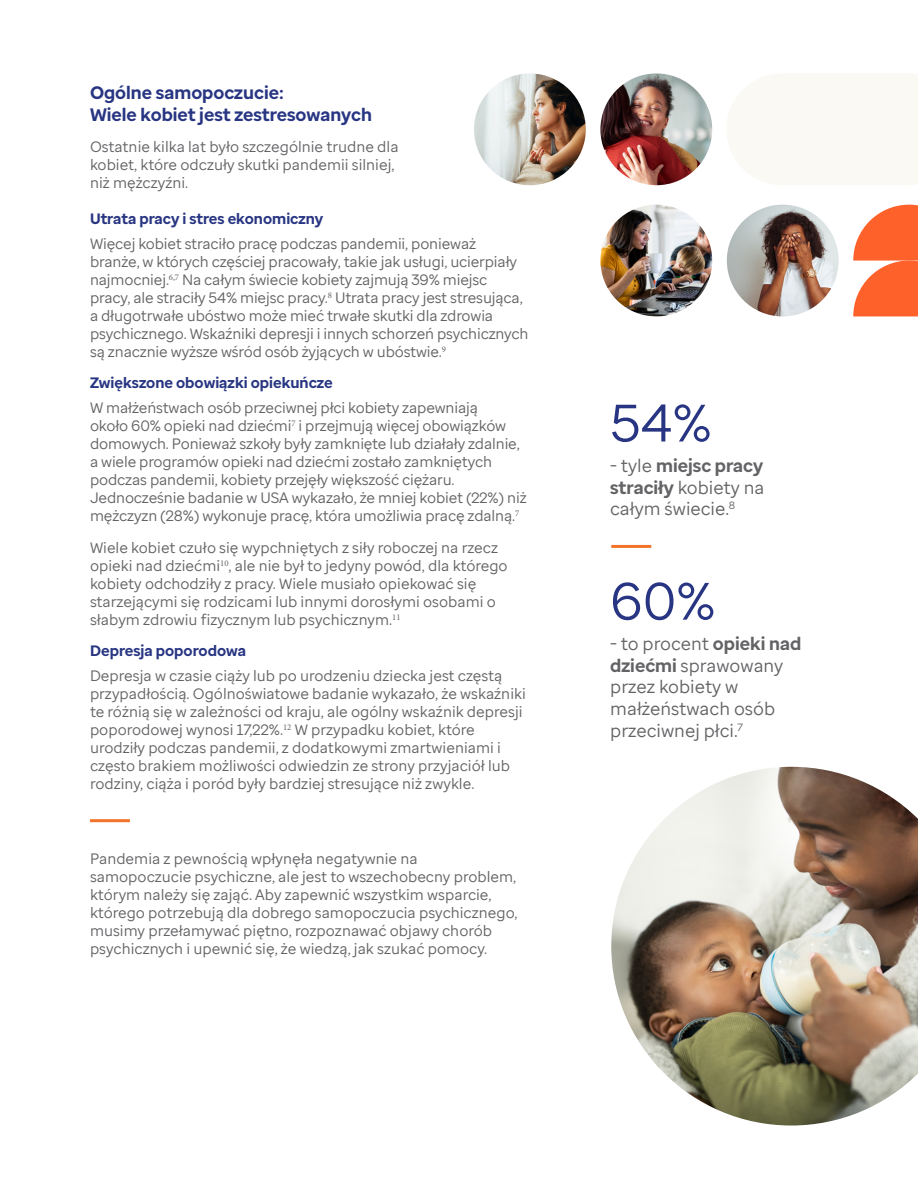
<style>
.page{position:relative;width:918px;height:1188px;background:#fff}
.page>*{position:absolute;margin:0;border:0;box-sizing:border-box;transform-origin:0 0}
.t1{font:52.5px "Optum Sans";color:#283582}
.t2{font:18px/21.6px "Optum Sans";color:#636366;text-align:justify}
.t3{font:700 18px "Optum Sans";color:#283582}
.t4{font:15px/18px "Optum Sans";color:#636366}
.t5{font:700 15px "Optum Sans";color:#283582}
.s1{font-weight:700}
</style>
<div class="page">
<img style="left:474px;top:73px;width:112px;height:112px;border-radius:56px">
<img style="left:600px;top:73px;width:112px;height:112px;border-radius:56px">
<div style="left:726px;top:73px;width:112px;height:112px;background:#fbf9f4;border-radius:50%"></div>
<svg style="left:909px;top:74px;width:9px;height:111px"></svg>
<div style="left:782px;top:73px;width:127px;height:112px;background:#fbf9f4"></div>
<img style="left:600px;top:205px;width:112px;height:111px;border-radius:56px">
<img style="left:727px;top:205px;width:112px;height:111px;border-radius:56px">
<svg style="left:853px;top:205px;width:65px;height:111px"></svg>
<hr style="left:611px;top:545px;width:40px;height:3px;background:#f37328">
<hr style="left:90px;top:819px;width:40px;height:3px;background:#f37328">
<img style="left:611px;top:767px;width:307px;height:359px">
<p class="t3" style="left:90px;top:81px;width:195px">Ogólne samopoczucie:</p>
<p class="t3" style="left:90px;top:103px;width:284px">Wiele kobiet jest zestresowanych</p>
<p class="t4" style="left:90px;top:138px;width:310px">Ostatnie kilka lat było szczególnie trudne dla kobiet, które odczuły skutki pandemii silniej, niż mężczyźni.</p>
<p class="t5" style="left:90px;top:209px;width:235px">Utrata pracy i stres ekonomiczny</p>
<p class="t4" style="left:90px;top:235px;width:440px">Więcej kobiet straciło pracę podczas pandemii, ponieważ branże, w których częściej pracowały, takie jak usługi, ucierpiały najmocniej.<sup>6,7</sup> Na całym świecie kobiety zajmują 39% miejsc pracy, ale straciły 54% miejsc pracy.<sup>8</sup> Utrata pracy jest stresująca, a długotrwałe ubóstwo może mieć trwałe skutki dla zdrowia psychicznego. Wskaźniki depresji i innych schorzeń psychicznych są znacznie wyższe wśród osób żyjących w ubóstwie.<sup>9</sup></p>
<p class="t5" style="left:90px;top:373px;width:244px">Zwiększone obowiązki opiekuńcze</p>
<p class="t4" style="left:90px;top:399px;width:438px">W małżeństwach osób przeciwnej płci kobiety zapewniają<br>około 60% opieki nad dziećmi<sup>7</sup> i przejmują więcej obowiązków domowych. Ponieważ szkoły były zamknięte lub działały zdalnie, a wiele programów opieki nad dziećmi zostało zamkniętych podczas pandemii, kobiety przejęły większość ciężaru.<br>Jednocześnie badanie w USA wykazało, że mniej kobiet (22%) niż mężczyzn (28%) wykonuje pracę, która umożliwia pracę zdalną.<sup>7</sup></p>
<p class="t4" style="left:90px;top:538px;width:419px">Wiele kobiet czuło się wypchniętych z siły roboczej na rzecz opieki nad dziećmi<sup>10</sup>, ale nie był to jedyny powód, dla którego kobiety odchodziły z pracy. Wiele musiało opiekować się starzejącymi się rodzicami lub innymi dorosłymi osobami o słabym zdrowiu fizycznym lub psychicznym.<sup>11</sup></p>
<p class="t5" style="left:90px;top:641px;width:158px">Depresja poporodowa</p>
<p class="t4" style="left:90px;top:667px;width:437px">Depresja w czasie ciąży lub po urodzeniu dziecka jest częstą przypadłością. Ogólnoświatowe badanie wykazało, że wskaźniki te różnią się w zależności od kraju, ale ogólny wskaźnik depresji poporodowej wynosi 17,22%.<sup>12</sup> W przypadku kobiet, które urodziły podczas pandemii, z dodatkowymi zmartwieniami i często brakiem możliwości odwiedzin ze strony przyjaciół lub rodziny, ciąża i poród były bardziej stresujące niż zwykle.</p>
<p class="t4" style="left:90px;top:850px;width:429px">Pandemia z pewnością wpłynęła negatywnie na samopoczucie psychiczne, ale jest to wszechobecny problem, którym należy się zająć. Aby zapewnić wszystkim wsparcie, którego potrzebują dla dobrego samopoczucia psychicznego, musimy przełamywać piętno, rozpoznawać objawy chorób psychicznych i upewnić się, że wiedzą, jak szukać pomocy.</p>
<p class="t1" style="left:610px;top:389px;width:103px">54%</p>
<p class="t2" style="left:610px;top:455px;width:156px">- tyle <span class="s1">miejsc pracy straciły</span> kobiety na całym świecie.<sup>8</sup></p>
<p class="t1" style="left:610px;top:567px;width:107px">60%</p>
<p class="t2" style="left:610px;top:633px;width:193px;text-align:left">- to procent <span class="s1">opieki nad dziećmi</span> sprawowany przez kobiety w małżeństwach osób przeciwnej płci.<sup>7</sup></p>
</div>
